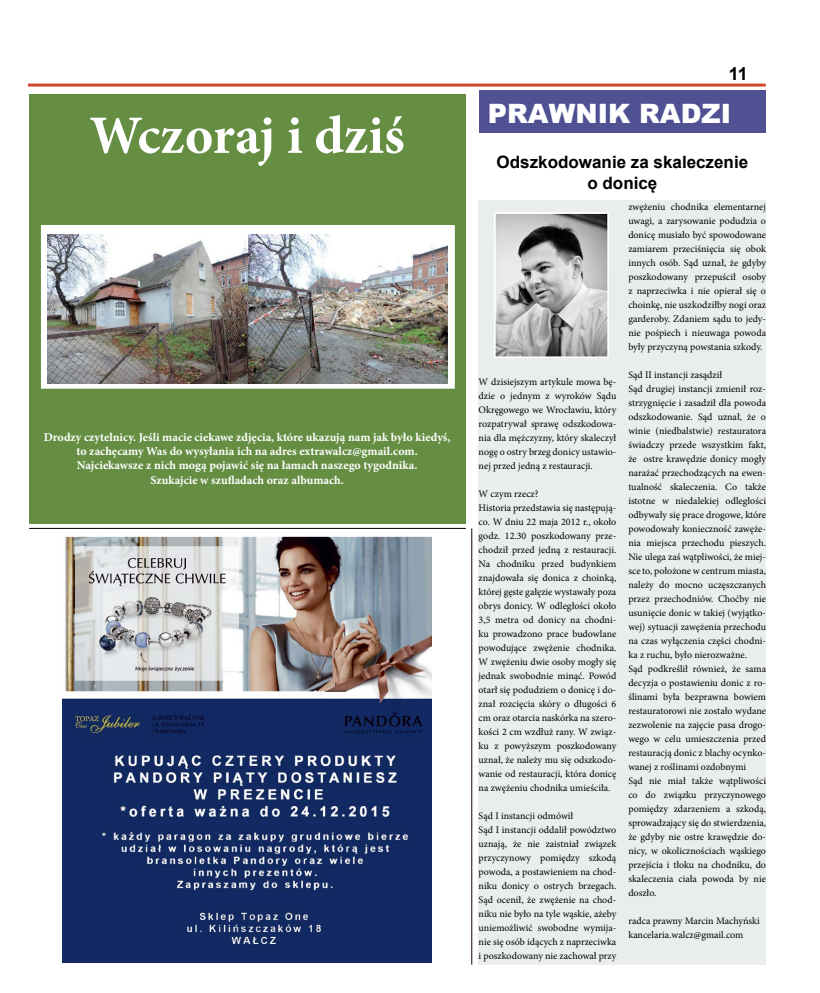
<style>
.page{position:relative;width:820px;height:993px;background:#fff}
.page>*{position:absolute;margin:0;border:0;box-sizing:border-box;transform-origin:0 0}
.t1{font:700 54px "Minion Pro";color:#fff}
.t2{font:900 26.7px "Arial";color:#fff}
.t3{font:700 18px "Arial";color:#000}
.t4{font:700 17px/20.4px "Arial";color:#000;text-align:center}
.t5{font:700 12px/14.4px "Minion Pro";color:#fff;text-align:center}
.t6{font:10px/14px "Minion Pro";color:#000}
</style>
<div class="page">
<hr style="left:28px;top:84px;width:737px;height:3px;background:#d0472f">
<hr style="left:29px;top:527px;width:436px;height:1px;background:#000">
<hr style="left:471px;top:528px;width:1px;height:436px;background:#1a0300">
<div style="left:478px;top:200px;width:287px;height:764px;background:#e9eeed"></div>
<img style="left:494px;top:213px;width:114px;height:144px">
<div style="left:479px;top:90px;width:286px;height:42px;background:#4f5193"></div>
<img style="left:63px;top:531px;width:368px;height:431px">
<div style="left:29px;top:94px;width:436px;height:429px;background:#658e43"></div>
<div style="left:41px;top:225px;width:413px;height:163px;background:#fff"></div>
<img style="left:47px;top:234px;width:400px;height:149px">
<h1 class="t1" style="left:90px;top:97px;width:316px">Wczoraj i dziś</h1>
<p class="t5" style="left:44px;top:429px;width:408px">Drodzy czytelnicy. Jeśli macie ciekawe zdjęcia, które ukazują nam jak było kiedyś, to zachęcamy Was do wysyłania ich na adres extrawalcz@gmail.com.<br>Najciekawsze z nich mogą pojawić się na łamach naszego tygodnika.<br>Szukajcie w szufladach oraz albumach.</p>
<h3 class="t3" style="left:728px;top:62px;width:21px">11</h3>
<h2 class="t2" style="left:487px;top:94px;width:245px">PRAWNIK RADZI</h2>
<h3 class="t4" style="left:496px;top:152px;width:253px">Odszkodowanie za skaleczenie o donicę</h3>
<p class="t6" style="left:478px;top:374px;width:139px;text-align:justify">W dzisiejszym artykule mowa bę&shy;dzie o jednym z wyroków Sądu Okręgowego we Wrocławiu, który rozpatrywał sprawę odszkodowa&shy;nia dla mężczyzny, który skaleczył nogę o ostry brzeg donicy ustawio&shy;nej przed jedną z restauracji.</p>
<p class="t6" style="left:478px;top:486px;width:139px">W czym rzecz?<br>Historia przedstawia się następują&shy;co. W dniu 22 maja 2012 r., około godz. 12.30 poszkodowany prze&shy;chodził przed jedną z restauracji.<br>Na chodniku przed budynkiem znajdowała się donica z choinką, której gęste gałęzie wystawały poza obrys donicy. W odległości około<br>3,5 metra od donicy na chodni&shy;ku prowadzono prace budowlane powodujące zwężenie chodnika.<br>W zwężeniu dwie osoby mogły się jednak swobodnie minąć. Powód otarł się podudziem o donicę i do&shy;znał rozcięcia skóry o długości 6 cm oraz otarcia naskórka na szero&shy;kości 2 cm wzdłuż rany. W związ&shy;ku z powyższym poszkodowany uznał, że należy mu się odszkodo&shy;wanie od restauracji, która donicę na zwężeniu chodnika umieściła.</p>
<p class="t6" style="left:478px;top:808px;width:139px">Sąd I instancji odmówił<br>Sąd I instancji oddalił powództwo uznają, że nie zaistniał związek przyczynowy pomiędzy szkodą powoda, a postawieniem na chod&shy;niku donicy o ostrych brzegach.<br>Sąd ocenił, że zwężenie na chod&shy;niku nie było na tyle wąskie, ażeby uniemożliwić swobodne wymija&shy;nie się osób idących z naprzeciwka i poszkodowany nie zachował przy</p>
<p class="t6" style="left:628px;top:199px;width:139px;text-align:justify">zwężeniu chodnika elementarnej uwagi, a zarysowanie podudzia o donicę musiało być spowodowane zamiarem przeciśnięcia się obok innych osób. Sąd uznał, że gdyby poszkodowany przepuścił osoby z naprzeciwka i nie opierał się o choinkę, nie uszkodziłby nogi oraz garderoby. Zdaniem sądu to jedy&shy;nie pośpiech i nieuwaga powoda były przyczyną powstania szkody.</p>
<p class="t6" style="left:628px;top:367px;width:139px">Sąd II instancji zasądził<br>Sąd drugiej instancji zmienił roz&shy;strzygnięcie i zasadził dla powoda odszkodowanie. Sąd uznał, że o winie (niedbalstwie) restauratora świadczy przede wszystkim fakt, że ostre krawędzie donicy mogły narażać przechodzących na ewen&shy;tualność skaleczenia. Co także istotne w niedalekiej odległości odbywały się prace drogowe, które powodowały konieczność zawęże&shy;nia miejsca przechodu pieszych.<br>Nie ulega zaś wątpliwości, że miej&shy;sce to, położone w centrum miasta, należy do mocno uczęszczanych przez przechodniów. Choćby nie usunięcie donic w takiej (wyjątko&shy;wej) sytuacji zawężenia przechodu na czas wyłączenia części chodni&shy;ka z ruchu, było nierozważne.<br>Sąd podkreślił również, że sama decyzja o postawieniu donic z ro&shy;ślinami była bezprawna bowiem restauratorowi nie zostało wydane zezwolenie na zajęcie pasa drogo&shy;wego w celu umieszczenia przed restauracją donic z blachy ocynko&shy;wanej z roślinami ozdobnymi<br>Sąd nie miał także wątpliwości co do związku przyczynowego pomiędzy zdarzeniem a szkodą, sprowadzający się do stwierdzenia, że gdyby nie ostre krawędzie do&shy;nicy, w okolicznościach wąskiego przejścia i tłoku na chodniku, do skaleczenia ciała powoda by nie doszło.</p>
<p class="t6" style="left:628px;top:913px;width:133px">radca prawny Marcin Machyński kancelaria.walcz@gmail.com</p>
</div>
